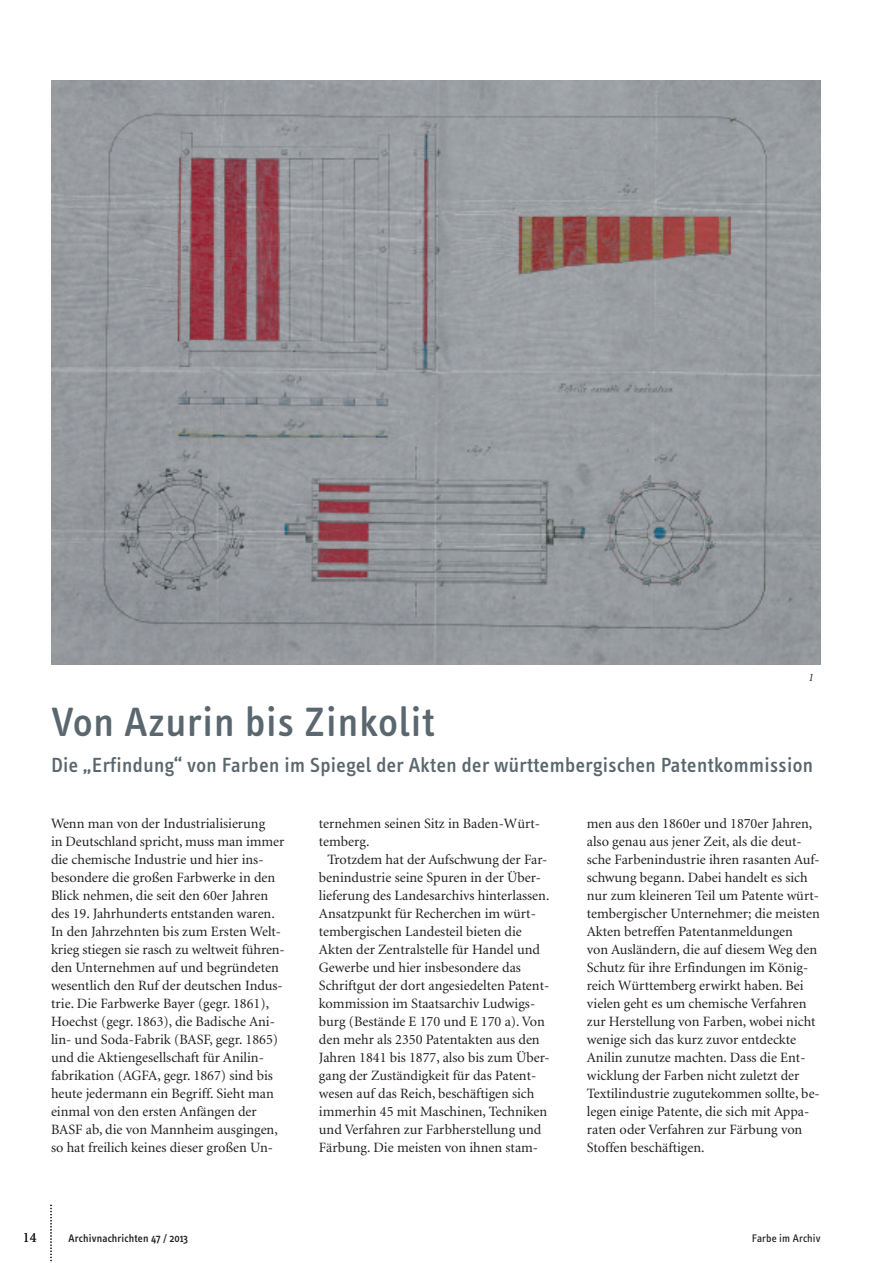
<style>
.page{position:relative;width:893px;height:1263px;background:#fff}
.page>*{position:absolute;margin:0;border:0;box-sizing:border-box;transform-origin:0 0}
.t1{font:500 42px "Info Text";letter-spacing:.025em;color:#5a676e}
.t2{font:500 21px "Info Text";letter-spacing:.02em;color:#5a676e}
.t3{font:14.25px/18px "Minion";color:#231f20}
.t4{font:500 11.25px "Info Text";letter-spacing:.015em;color:#231f20}
.t5{font:11.25px "Info Text";letter-spacing:.015em;color:#231f20}
.t6{font:italic 11.25px "Minion";color:#231f20}
</style>
<div class="page">
<img style="left:51px;top:81px;width:769px;height:584px">
<svg style="left:50px;top:1205px;width:2px;height:58px"></svg>
<p class="t6" style="left:809px;top:673px;width:7px">1</p>
<h1 class="t1" style="left:51px;top:707px;width:385px">Von Azurin bis Zinkolit</h1>
<h2 class="t2" style="left:51px;top:757px;width:763px">Die „Erfindung“ von Farben im Spiegel der Akten der württembergischen Patentkommission</h2>
<p class="t3" style="left:51px;top:816px;width:235px">Wenn man von der Industrialisierung<br>in Deutschland spricht, muss man immer die chemische Industrie und hier ins&shy;besondere die großen Farbwerke in den Blick nehmen, die seit den 60er Jahren des 19. Jahrhunderts entstanden waren.<br>In den Jahrzehnten bis zum Ersten Welt&shy;krieg stiegen sie rasch zu weltweit führen&shy;den Unternehmen auf und begründeten wesentlich den Ruf der deutschen Indus&shy;trie. Die Farbwerke Bayer (gegr. 1861), Hoechst (gegr. 1863), die Badische Ani&shy;lin- und Soda-Fabrik (BASF, gegr. 1865) und die Aktiengesellschaft für Anilin&shy;fabrikation (AGFA, gegr. 1867) sind bis heute jedermann ein Begriff. Sieht man einmal von den ersten Anfängen der BASF ab, die von Mannheim ausgingen, so hat freilich keines dieser großen Un-</p>
<p class="t3" style="left:319px;top:816px;width:223px">ternehmen seinen Sitz in Baden-Würt-</p>
<p class="t3" style="left:319px;top:834px;width:52px">temberg.</p>
<p class="t3" style="left:327px;top:852px;width:222px">Trotzdem hat der Aufschwung der Far-</p>
<p class="t3" style="left:319px;top:870px;width:224px">benindustrie seine Spuren in der Über-</p>
<p class="t3" style="left:319px;top:888px;width:232px">lieferung des Landesarchivs hinterlassen.</p>
<p class="t3" style="left:319px;top:906px;width:218px">Ansatzpunkt für Recherchen im würt-</p>
<p class="t3" style="left:319px;top:924px;width:204px">tembergischen Landesteil bieten die</p>
<p class="t3" style="left:319px;top:942px;width:223px">Akten der Zentralstelle für Handel und</p>
<p class="t3" style="left:319px;top:960px;width:204px">Gewerbe und hier insbesondere das</p>
<p class="t3" style="left:319px;top:978px;width:232px">Schriftgut der dort angesiedelten Patent-</p>
<p class="t3" style="left:319px;top:996px;width:218px">kommission im Staatsarchiv Ludwigs-</p>
<p class="t3" style="left:319px;top:1014px;width:228px">burg (Bestände E 170 und E 170 a). Von</p>
<p class="t3" style="left:319px;top:1032px;width:222px">den mehr als 2350 Patentakten aus den</p>
<p class="t3" style="left:319px;top:1050px;width:232px">Jahren 1841 bis 1877, also bis zum Über-</p>
<p class="t3" style="left:319px;top:1068px;width:219px">gang der Zuständigkeit für das Patent-</p>
<p class="t3" style="left:319px;top:1086px;width:217px">wesen auf das Reich, beschäftigen sich</p>
<p class="t3" style="left:319px;top:1104px;width:230px">immerhin 45 mit Maschinen, Techniken</p>
<p class="t3" style="left:319px;top:1122px;width:224px">und Verfahren zur Farbherstellung und</p>
<p class="t3" style="left:319px;top:1140px;width:221px">Färbung. Die meisten von ihnen stam-</p>
<p class="t3" style="left:587px;top:816px;width:235px">men aus den 1860er und 1870er Jahren, also genau aus jener Zeit, als die deut&shy;sche Farbenindustrie ihren rasanten Auf&shy;schwung begann. Dabei handelt es sich nur zum kleineren Teil um Patente würt&shy;tembergischer Unternehmer; die meisten Akten betreffen Patentanmeldungen<br>von Ausländern, die auf diesem Weg den Schutz für ihre Erfindungen im König&shy;reich Württemberg erwirkt haben. Bei vielen geht es um chemische Verfahren zur Herstellung von Farben, wobei nicht wenige sich das kurz zuvor entdeckte Anilin zunutze machten. Dass die Ent&shy;wicklung der Farben nicht zuletzt der Textilindustrie zugutekommen sollte, be&shy;legen einige Patente, die sich mit Appa&shy;raten oder Verfahren zur Färbung von Stoffen beschäftigen.</p>
<p class="t3" style="left:23px;top:1230px;width:15px">14</p>
<p class="t4" style="left:69px;top:1234px;width:121px">Archivnachrichten 47 / 2013</p>
<p class="t5" style="left:752px;top:1234px;width:70px">Farbe im Archiv</p>
</div>
